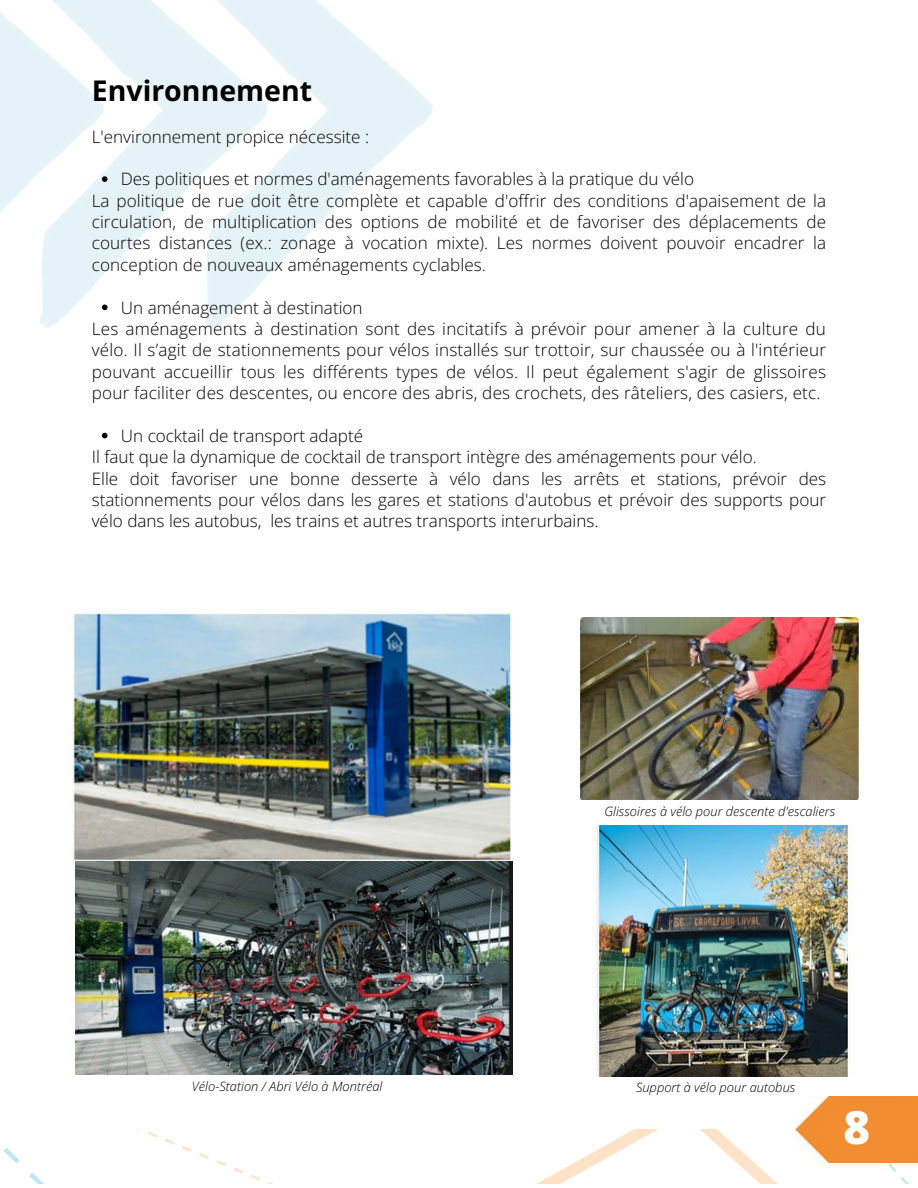
<style>
.page{position:relative;width:918px;height:1188px;background:#fff}
.page>*{position:absolute;margin:0;border:0;box-sizing:border-box;transform-origin:0 0}
.t1{font:800 45.45px "Open Sans";color:#fff}
.t2{font:700 28.5px "Open Sans";color:#000}
.t3{font:300 17.1px/21.3px "Open Sans";color:#000;text-align:justify}
.t4{font:italic 300 12.9px "Open Sans";color:#000}
</style>
<div class="page">
<img style="left:3px;top:1129px;width:906px;height:54px">
<img style="left:795px;top:1096px;width:123px;height:67px">
<img style="left:0;top:0;width:433px;height:328px">
<img style="left:593px;top:826px;width:258px;height:251px">
<img style="left:67px;top:612px;width:444px;height:261px">
<img style="left:578px;top:617px;width:283px;height:182px">
<img style="left:76px;top:861px;width:436px;height:213px">
<svg style="left:102px;top:176px;width:6px;height:6px"></svg>
<svg style="left:102px;top:305px;width:6px;height:5px"></svg>
<svg style="left:102px;top:433px;width:6px;height:5px"></svg>
<p class="t2" style="left:92px;top:70px;width:222px">Environnement</p>
<p class="t3" style="left:92px;top:125px;width:279px">L'environnement propice nécessite :</p>
<p class="t3" style="left:121px;top:168px;width:575px">Des politiques et normes d'aménagements favorables à la pratique du vélo</p>
<p class="t3" style="left:92px;top:189px;width:736px">La politique de rue doit être complète et capable d'offrir des conditions d'apaisement de la circulation, de multiplication des options de mobilité et de favoriser des déplacements de courtes distances (ex.: zonage à vocation mixte). Les normes doivent pouvoir encadrer la conception de nouveaux aménagements cyclables.</p>
<p class="t3" style="left:121px;top:296px;width:243px">Un aménagement à destination</p>
<p class="t3" style="left:92px;top:318px;width:736px">Les aménagements à destination sont des incitatifs à prévoir pour amener à la culture du vélo. Il s’agit de stationnements pour vélos installés sur trottoir, sur chaussée ou à l'intérieur pouvant accueillir tous les différents types de vélos. Il peut également s'agir de glissoires pour faciliter des descentes, ou encore des abris, des crochets, des râteliers, des casiers, etc.</p>
<p class="t3" style="left:121px;top:424px;width:244px">Un cocktail de transport adapté</p>
<p class="t3" style="left:92px;top:446px;width:667px">Il faut que la dynamique de cocktail de transport intègre des aménagements pour vélo.</p>
<p class="t3" style="left:92px;top:467px;width:736px">Elle doit favoriser une bonne desserte à vélo dans les arrêts et stations, prévoir des stationnements pour vélos dans les gares et stations d'autobus et prévoir des supports pour vélo dans les autobus, les trains et autres transports interurbains.</p>
<p class="t4" style="left:604px;top:803px;width:232px">Glissoires à vélo pour descente d'escaliers</p>
<p class="t4" style="left:192px;top:1077px;width:192px">Vélo-Station / Abri Vélo à Montréal</p>
<p class="t4" style="left:636px;top:1078px;width:161px">Support à vélo pour autobus</p>
<p class="t1" style="left:844px;top:1096px;width:28px">8</p>
</div>
